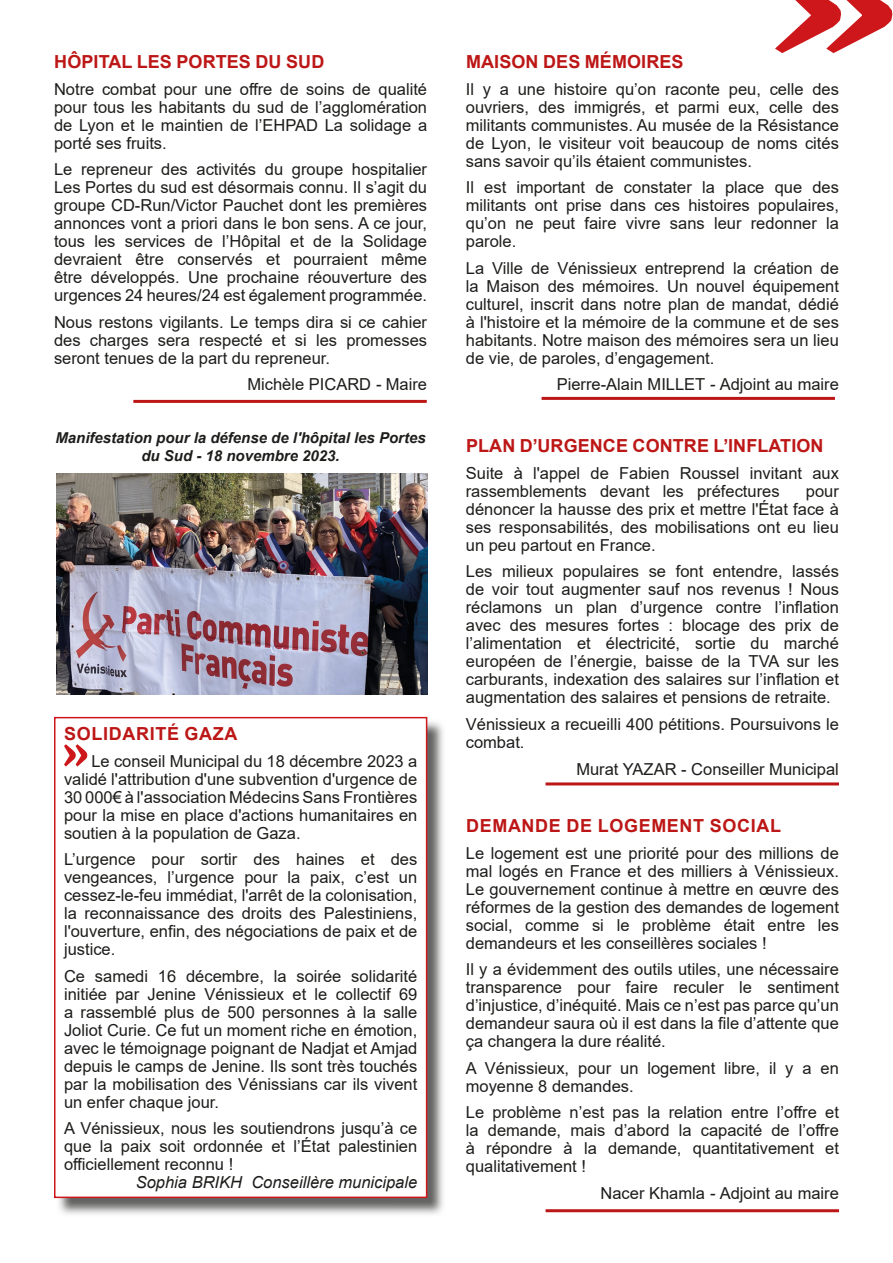
<style>
.page{position:relative;width:893px;height:1263px;background:#fff}
.page>*{position:absolute;margin:0;border:0;box-sizing:border-box;transform-origin:0 0}
.t1{font:700 18px "Arial";letter-spacing:.005em;color:#bc1716}
.t2{font:700 18px "Arial";letter-spacing:.035em;color:#bc1716}
.t3{font:16.5px/18px "Arial";color:#1d1d1b;text-align:justify}
.t4{font:italic 16.5px "Arial";color:#1d1d1b}
.t5{font:italic 700 15px/18px "Arial";color:#1d1d1b;text-align:center}
.s1{font-style:italic}
</style>
<div class="page">
<svg style="left:775px;top:0;width:118px;height:53px"></svg>
<hr style="left:133px;top:400px;width:294px;height:3px;background:#bc1716">
<hr style="left:542px;top:397px;width:293px;height:3px;background:#bc1716">
<img style="left:56px;top:719px;width:387px;height:496px">
<div style="left:55px;top:718px;width:372px;height:479px;background:#fff"></div>
<svg style="left:64px;top:744px;width:24px;height:23px"></svg>
<div style="left:54px;top:717px;width:373px;height:481px;border:2px solid #cd171a"></div>
<hr style="left:546px;top:782px;width:293px;height:3px;background:#bc1716">
<hr style="left:546px;top:1209px;width:293px;height:3px;background:#bc1716">
<img style="left:57px;top:474px;width:370px;height:221px">
<p class="t1" style="left:54px;top:49px;width:272px">HÔPITAL LES PORTES DU SUD</p>
<p class="t3" style="left:54px;top:80px;width:375px">Notre combat pour une offre de soins de qualité pour tous les habitants du sud de l’agglomération de Lyon et le maintien de l’EHPAD La solidage a porté ses fruits.</p>
<p class="t3" style="left:54px;top:160px;width:375px">Le repreneur des activités du groupe hospitalier Les Portes du sud est désormais connu. Il s’agit du groupe CD-Run/Victor Pauchet dont les premières annonces vont a priori dans le bon sens. A ce jour, tous les services de l’Hôpital et de la Solidage devraient être conservés et pourraient même être développés. Une prochaine réouverture des urgences 24 heures/24 est également programmée.</p>
<p class="t3" style="left:54px;top:313px;width:375px">Nous restons vigilants. Le temps dira si ce cahier des charges sera respecté et si les promesses seront tenues de la part du repreneur.</p>
<p class="t3" style="left:247px;top:375px;width:181px">Michèle PICARD <span class="s1">-</span> Maire</p>
<p class="t5" style="left:55px;top:430px;width:372px">Manifestation pour la défense de l'hôpital les Portes du Sud - 18 novembre 2023.</p>
<p class="t2" style="left:64px;top:721px;width:175px">SOLIDARITÉ GAZA</p>
<p class="t3" style="left:64px;top:752px;width:355px;text-indent:27px">Le conseil Municipal du 18 décembre 2023 a validé l'attribution d'une subvention d'urgence de 30 000€ à l'association Médecins Sans Frontières pour la mise en place d'actions humanitaires en soutien à la population de Gaza.</p>
<p class="t3" style="left:64px;top:850px;width:355px">L’urgence pour sortir des haines et des vengeances, l’urgence pour la paix, c’est un cessez-le-feu immédiat, l'arrêt de la colonisation, la reconnaissance des droits des Palestiniens, l'ouverture, enfin, des négociations de paix et de justice.</p>
<p class="t3" style="left:64px;top:967px;width:355px">Ce samedi 16 décembre, la soirée solidarité initiée par Jenine Vénissieux et le collectif 69 a rassemblé plus de 500 personnes à la salle Joliot Curie. Ce fut un moment riche en émotion, avec le témoignage poignant de Nadjat et Amjad depuis le camps de Jenine. Ils sont très touchés par la mobilisation des Vénissians car ils vivent un enfer chaque jour.</p>
<p class="t3" style="left:64px;top:1119px;width:355px">A Vénissieux, nous les soutiendrons jusqu’à ce que la paix soit ordonnée et l’État palestinien officiellement reconnu !</p>
<p class="t4" style="left:136px;top:1171px;width:283px">Sophia BRIKH Conseillère municipale</p>
<p class="t1" style="left:466px;top:49px;width:219px">MAISON DES MÉMOIRES</p>
<p class="t3" style="left:466px;top:80px;width:375px">Il y a une histoire qu’on raconte peu, celle des ouvriers, des immigrés, et parmi eux, celle des militants communistes. Au musée de la Résistance de Lyon, le visiteur voit beaucoup de noms cités sans savoir qu’ils étaient communistes.</p>
<p class="t3" style="left:466px;top:178px;width:375px">Il est important de constater la place que des militants ont prise dans ces histoires populaires, qu’on ne peut faire vivre sans leur redonner la parole.</p>
<p class="t3" style="left:466px;top:259px;width:375px">La Ville de Vénissieux entreprend la création de la Maison des mémoires. Un nouvel équipement culturel, inscrit dans notre plan de mandat, dédié à l'histoire et la mémoire de la commune et de ses habitants. Notre maison des mémoires sera un lieu de vie, de paroles, d’engagement.</p>
<p class="t3" style="left:557px;top:375px;width:284px">Pierre-Alain MILLET <span class="s1">-</span> Adjoint au maire</p>
<p class="t1" style="left:466px;top:433px;width:359px">PLAN D’URGENCE CONTRE L’INFLATION</p>
<p class="t3" style="left:466px;top:464px;width:375px">Suite à l'appel de Fabien Roussel invitant aux rassemblements devant les préfectures</p>
<p class="t3" style="left:466px;top:482px;width:375px;text-indent:340px">pour dénoncer la hausse des prix et mettre l'État face à ses responsabilités, des mobilisations ont eu lieu un peu partout en France.</p>
<p class="t3" style="left:466px;top:562px;width:375px">Les milieux populaires se font entendre, lassés de voir tout augmenter sauf nos revenus ! Nous réclamons un plan d’urgence contre l’inflation avec des mesures fortes : blocage des prix de l’alimentation et électricité, sortie du marché européen de l’énergie, baisse de la TVA sur les carburants, indexation des salaires sur l’inflation et augmentation des salaires et pensions de retraite.</p>
<p class="t3" style="left:466px;top:715px;width:375px">Vénissieux a recueilli 400 pétitions. Poursuivons le combat.</p>
<p class="t3" style="left:576px;top:760px;width:264px">Murat YAZAR - Conseiller Municipal</p>
<p class="t2" style="left:466px;top:813px;width:316px">DEMANDE DE LOGEMENT SOCIAL</p>
<p class="t3" style="left:466px;top:844px;width:375px">Le logement est une priorité pour des millions de mal logés en France et des milliers à Vénissieux.<br>Le gouvernement continue à mettre en œuvre des réformes de la gestion des demandes de logement social, comme si le problème était entre les demandeurs et les conseillères sociales !</p>
<p class="t3" style="left:466px;top:960px;width:375px">Il y a évidemment des outils utiles, une nécessaire transparence pour faire reculer le sentiment d’injustice, d’inéquité. Mais ce n’est pas parce qu’un demandeur saura où il est dans la file d’attente que ça changera la dure réalité.</p>
<p class="t3" style="left:466px;top:1059px;width:375px">A Vénissieux, pour un logement libre, il y a en moyenne 8 demandes.</p>
<p class="t3" style="left:466px;top:1103px;width:375px">Le problème n’est pas la relation entre l’offre et la demande, mais d’abord la capacité de l’offre à répondre à la demande, quantitativement et qualitativement !</p>
<p class="t3" style="left:600px;top:1184px;width:240px">Nacer Khamla <span class="s1">-</span> Adjoint au maire</p>
</div>
